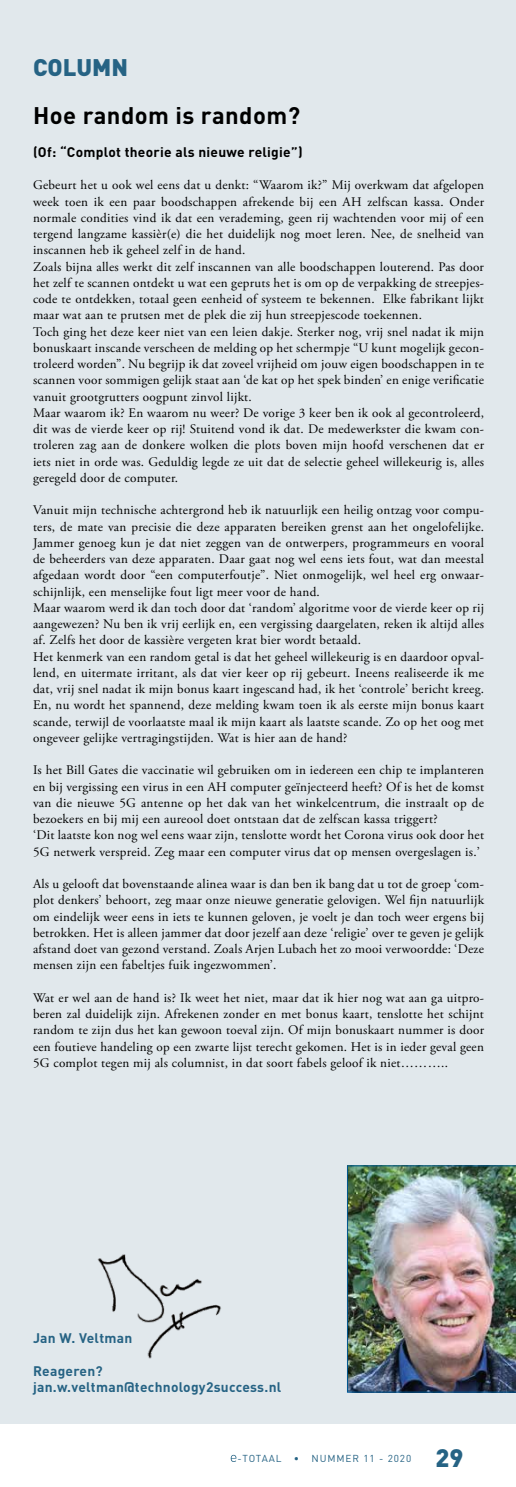
<style>
.page{position:relative;width:516px;height:1487px;background:#fff}
.page>*{position:absolute;margin:0;border:0;box-sizing:border-box;transform-origin:0 0}
.t1{font:900 25px "DIN";color:#266384}
.t2{font:700 23.75px "DIN";letter-spacing:.02em;color:#000}
.t3{font:900 23.75px "DIN";color:#266384}
.t4{font:700 13.75px/16.2px "DIN";letter-spacing:.02em;color:#266384}
.t5{font:700 13.75px "DIN";letter-spacing:.02em;color:#000}
.t6{font:13.12px/16.2px "Adobe Garamond Pro";letter-spacing:.02em;color:#000}
.t7{font:10px "DIN";letter-spacing:.09em;color:#266384}
</style>
<div class="page">
<svg style="left:230px;top:1455px;width:6px;height:7px"></svg>
<div style="left:0;top:0;width:515px;height:1424px;background:#e1e8ec"></div>
<img style="left:97px;top:1254px;width:124px;height:105px">
<img style="left:347px;top:1165px;width:168px;height:227px">
<h2 class="t3" style="left:33px;top:51px;width:96px">COLUMN</h2>
<h2 class="t2" style="left:33px;top:100px;width:268px">Hoe random is random?</h2>
<p class="t5" style="left:33px;top:143px;width:271px">(Of: “Complot theorie als nieuwe religie”)</p>
<p class="t6" style="left:33px;top:177px;width:452px">Gebeurt het u ook wel eens dat u denkt: “Waarom ik?” Mij overkwam dat afgelopen week toen ik een paar boodschappen afrekende bij een AH zelfscan kassa. Onder normale condities vind ik dat een verademing, geen rij wachtenden voor mij of een tergend langzame kassièr(e) die het duidelijk nog moet leren. Nee, de snelheid van inscannen heb ik geheel zelf in de hand.<br>Zoals bijna alles werkt dit zelf inscannen van alle boodschappen louterend. Pas door het zelf te scannen ontdekt u wat een gepruts het is om op de verpakking de streepjes&shy;code te ontdekken, totaal geen eenheid of systeem te bekennen. Elke fabrikant lijkt maar wat aan te prutsen met de plek die zij hun streepjescode toekennen.<br>Toch ging het deze keer niet van een leien dakje. Sterker nog, vrij snel nadat ik mijn bonuskaart inscande verscheen de melding op het schermpje “U kunt mogelijk gecon&shy;troleerd worden”. Nu begrijp ik dat zoveel vrijheid om jouw eigen boodschappen in te scannen voor sommigen gelijk staat aan ‘de kat op het spek binden’ en enige verificatie vanuit grootgrutters oogpunt zinvol lijkt.<br>Maar waarom ik? En waarom nu weer? De vorige 3 keer ben ik ook al gecontroleerd, dit was de vierde keer op rij! Stuitend vond ik dat. De medewerkster die kwam con&shy;troleren zag aan de donkere wolken die plots boven mijn hoofd verschenen dat er iets niet in orde was. Geduldig legde ze uit dat de selectie geheel willekeurig is, alles geregeld door de computer.</p>
<p class="t6" style="left:33px;top:502px;width:452px">Vanuit mijn technische achtergrond heb ik natuurlijk een heilig ontzag voor compu&shy;ters, de mate van precisie die deze apparaten bereiken grenst aan het ongelofelijke.<br>Jammer genoeg kun je dat niet zeggen van de ontwerpers, programmeurs en vooral de beheerders van deze apparaten. Daar gaat nog wel eens iets fout, wat dan meestal afgedaan wordt door “een computerfoutje”. Niet onmogelijk, wel heel erg onwaar&shy;schijnlijk, een menselijke fout ligt meer voor de hand.<br>Maar waarom werd ik dan toch door dat ‘random’ algoritme voor de vierde keer op rij aangewezen? Nu ben ik vrij eerlijk en, een vergissing daargelaten, reken ik altijd alles af. Zelfs het door de kassière vergeten krat bier wordt betaald.<br>Het kenmerk van een random getal is dat het geheel willekeurig is en daardoor opval&shy;lend, en uitermate irritant, als dat vier keer op rij gebeurt. Ineens realiseerde ik me dat, vrij snel nadat ik mijn bonus kaart ingescand had, ik het ‘controle’ bericht kreeg.<br>En, nu wordt het spannend, deze melding kwam toen ik als eerste mijn bonus kaart scande, terwijl de voorlaatste maal ik mijn kaart als laatste scande. Zo op het oog met ongeveer gelijke vertragingstijden. Wat is hier aan de hand?</p>
<p class="t6" style="left:33px;top:762px;width:452px">Is het Bill Gates die vaccinatie wil gebruiken om in iedereen een chip te implanteren en bij vergissing een virus in een AH computer geïnjecteerd heeft? Of is het de komst van die nieuwe 5G antenne op het dak van het winkelcentrum, die instraalt op de bezoekers en bij mij een aureool doet ontstaan dat de zelfscan kassa triggert?<br>‘Dit laatste kon nog wel eens waar zijn, tenslotte wordt het Corona virus ook door het 5G netwerk verspreid. Zeg maar een computer virus dat op mensen overgeslagen is.’</p>
<p class="t6" style="left:33px;top:876px;width:452px;text-align:justify">Als u gelooft dat bovenstaande alinea waar is dan ben ik bang dat u tot de groep ‘com&shy;plot denkers’ behoort, zeg maar onze nieuwe generatie gelovigen. Wel fijn natuurlijk om eindelijk weer eens in iets te kunnen geloven, je voelt je dan toch weer ergens bij betrokken. Het is alleen jammer dat door jezelf aan deze ‘religie’ over te geven je gelijk afstand doet van gezond verstand. Zoals Arjen Lubach het zo mooi verwoordde: ‘Deze mensen zijn een fabeltjes fuik ingezwommen’.</p>
<p class="t6" style="left:33px;top:990px;width:452px;text-align:justify">Wat er wel aan de hand is? Ik weet het niet, maar dat ik hier nog wat aan ga uitpro&shy;beren zal duidelijk zijn. Afrekenen zonder en met bonus kaart, tenslotte het schijnt random te zijn dus het kan gewoon toeval zijn. Of mijn bonuskaart nummer is door een foutieve handeling op een zwarte lijst terecht gekomen. Het is in ieder geval geen 5G complot tegen mij als columnist, in dat soort fabels geloof ik niet………..</p>
<p class="t4" style="left:33px;top:1329px;width:101px">Jan W. Veltman</p>
<p class="t4" style="left:33px;top:1362px;width:249px">Reageren? jan.w.veltman@technology2success.nl</p>
<p class="t7" style="left:237px;top:1452px;width:175px">-TOTAAL • NUMMER 11 - 2020</p>
<h1 class="t1" style="left:435px;top:1441px;width:29px">29</h1>
</div>
